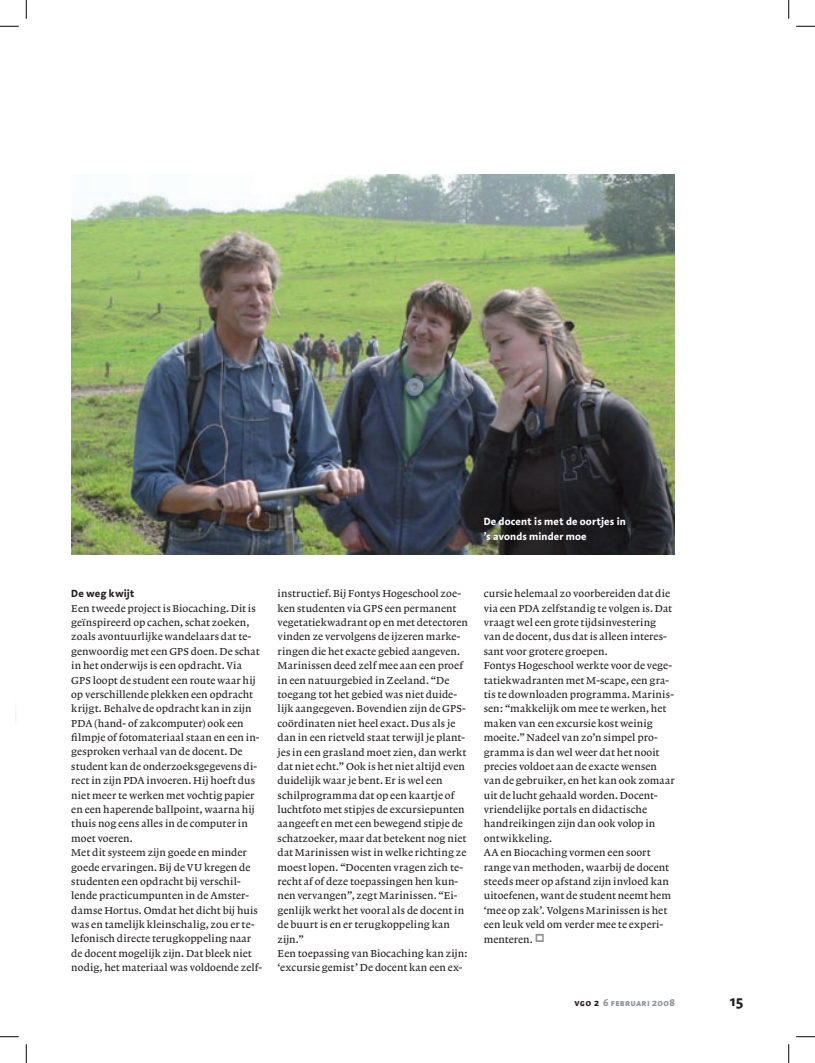
<style>
.page{position:relative;width:815px;height:1063px;background:#fff}
.page>*{position:absolute;margin:0;border:0;box-sizing:border-box;transform-origin:0 0}
.t1{font:700 15px "Linotype Aroma";color:#231f20}
.t2{font:500 10.62px/14.4px "Lexicon No 1 Roman A";letter-spacing:.01em;color:#231f20}
.t3{font:700 10.62px/14.4px "Linotype Aroma";letter-spacing:.01em;color:#fff}
.t4{font:700 10.62px "Linotype Aroma";letter-spacing:-.005em;color:#231f20}
.t5{font:700 10px "Linotype Aroma SC";letter-spacing:.025em;color:#939598}
.s1{color:#231f20}
</style>
<div class="page">
<img style="left:71px;top:175px;width:603px;height:379px">
<svg style="left:0;top:25px;width:19px;height:2px"></svg>
<svg style="left:796px;top:25px;width:18px;height:2px"></svg>
<svg style="left:0;top:1036px;width:19px;height:1px"></svg>
<svg style="left:796px;top:1036px;width:18px;height:1px"></svg>
<svg style="left:25px;top:0;width:2px;height:19px"></svg>
<svg style="left:25px;top:1044px;width:2px;height:18px"></svg>
<svg style="left:788px;top:0;width:1px;height:19px"></svg>
<svg style="left:788px;top:1044px;width:1px;height:18px"></svg>
<p class="t3" style="left:483px;top:514px;width:143px">De docent is met de oortjes in ’s avonds minder moe</p>
<p class="t4" style="left:71px;top:586px;width:65px">De weg kwijt</p>
<p class="t2" style="left:71px;top:601px;width:192px">Een tweede project is Biocaching. Dit is geïnspireerd op cachen, schat zoeken, zoals avontuurlijke wandelaars dat te&shy;genwoordig met een GPS doen. De schat in het onderwijs is een opdracht. Via GPS loopt de student een route waar hij op verschillende plekken een opdracht krijgt. Behalve de opdracht kan in zijn PDA (hand- of zakcomputer) ook een filmpje of fotomateriaal staan en een in&shy;gesproken verhaal van de docent. De student kan de onderzoeksgegevens di&shy;rect in zijn PDA invoeren. Hij hoeft dus niet meer te werken met vochtig papier en een haperende ballpoint, waarna hij thuis nog eens alles in de computer in moet voeren.<br>Met dit systeem zijn goede en minder goede ervaringen. Bij de VU kregen de studenten een opdracht bij verschil&shy;lende practicumpunten in de Amster&shy;damse Hortus. Omdat het dicht bij huis was en tamelijk kleinschalig, zou er te&shy;lefonisch directe terugkoppeling naar de docent mogelijk zijn. Dat bleek niet nodig, het materiaal was voldoende zelf-</p>
<p class="t2" style="left:277px;top:586px;width:192px">instructief. Bij Fontys Hogeschool zoe&shy;ken studenten via GPS een permanent vegetatiekwadrant op en met detectoren vinden ze vervolgens de ijzeren marke&shy;ringen die het exacte gebied aangeven.<br>Marinissen deed zelf mee aan een proef in een natuurgebied in Zeeland. “De toegang tot het gebied was niet duide&shy;lijk aangegeven. Bovendien zijn de GPS&shy;coördinaten niet heel exact. Dus als je dan in een rietveld staat terwijl je plant&shy;jes in een grasland moet zien, dan werkt dat niet echt.” Ook is het niet altijd even duidelijk waar je bent. Er is wel een schilprogramma dat op een kaartje of luchtfoto met stipjes de excursiepunten aangeeft en met een bewegend stipje de schatzoeker, maar dat betekent nog niet dat Marinissen wist in welke richting ze moest lopen. “Docenten vragen zich te&shy;recht af of deze toepassingen hen kun&shy;nen vervangen”, zegt Marinissen. “Ei&shy;genlijk werkt het vooral als de docent in de buurt is en er terugkoppeling kan zijn.”<br>Een toepassing van Biocaching kan zijn: ‘excursie gemist’ De docent kan een ex-</p>
<p class="t2" style="left:483px;top:586px;width:192px">cursie helemaal zo voorbereiden dat die via een PDA zelfstandig te volgen is. Dat vraagt wel een grote tijdsinvestering van de docent, dus dat is alleen interes&shy;sant voor grotere groepen.<br>Fontys Hogeschool werkte voor de vege&shy;tatiekwadranten met M-scape, een gra&shy;tis te downloaden programma. Marinis&shy;sen: “makkelijk om mee te werken, het maken van een excursie kost weinig moeite.” Nadeel van zo’n simpel pro&shy;gramma is dan wel weer dat het nooit precies voldoet aan de exacte wensen van de gebruiker, en het kan ook zomaar uit de lucht gehaald worden. Docent&shy;vriendelijke portals en didactische handreikingen zijn dan ook volop in ontwikkeling.<br>AA en Biocaching vormen een soort range van methoden, waarbij de docent steeds meer op afstand zijn invloed kan uitoefenen, want de student neemt hem ‘mee op zak’. Volgens Marinissen is het een leuk veld om verder mee te experi&shy;menteren.</p>
<p class="t5" style="left:574px;top:995px;width:102px"><span class="s1">vgo 2</span> 6 februari 2008</p>
<h1 class="t1" style="left:728px;top:990px;width:17px">15</h1>
</div>
